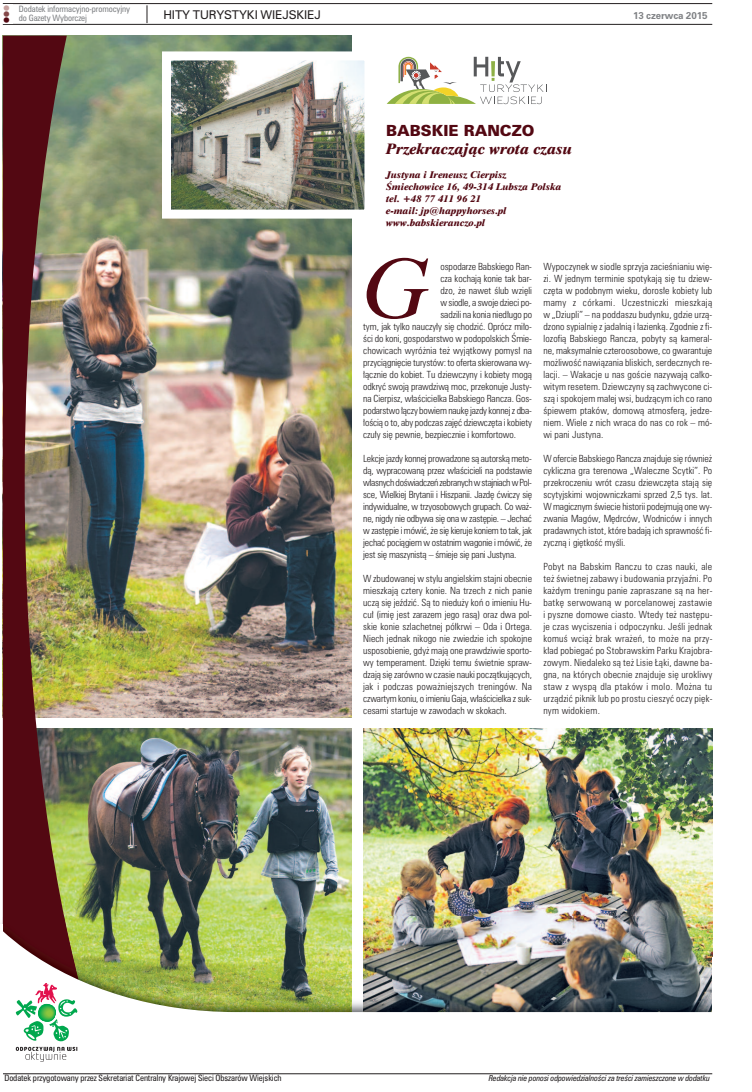
<style>
.page{position:relative;width:752px;height:1092px;background:#fff}
.page>*{position:absolute;margin:0;border:0;box-sizing:border-box;transform-origin:0 0}
.t1{font:italic 80.5px "Dutch 801 Rm PL";color:#530812}
.t2{font:italic 14px "Dutch 801 X Bd PL";color:#530812}
.t3{font:14px "Zurich Blk PL";color:#530812}
.t4{font:11px "Zurich PL";letter-spacing:-.015em;color:#231f20}
.t5{font:9px/12px "Zurich Lt Cn PL";letter-spacing:-.005em;color:#231f20;text-align:justify}
.t6{font:italic 9px/12px "Dutch 801 X Bd PL";color:#530812}
.t7{font:700 9px "Zurich PL";letter-spacing:-.015em;color:#808285}
.t8{font:8px "Zurich Cn PL";letter-spacing:-.01em;color:#231f20}
.t9{font:8px/9px "Zurich Cn PL";letter-spacing:-.01em;color:#808285}
.t10{font:italic 7.5px "Zurich Cn PL";letter-spacing:-.01em;color:#231f20}
.t11{font:7.5px "Dixieland";color:#530812}
.s1{color:#844849}
.s2{color:#c7a2a0}
</style>
<div class="page">
<img style="left:363px;top:728px;width:348px;height:188px">
<img style="left:91px;top:728px;width:260px;height:188px">
<img style="left:91px;top:36px;width:260px;height:681px">
<img style="left:3px;top:36px;width:88px;height:880px">
<hr style="left:3px;top:3px;width:708px;height:1px;background:#231f20">
<hr style="left:3px;top:24px;width:708px;height:1px;background:#231f20">
<svg style="left:147px;top:5px;width:1px;height:18px"></svg>
<hr style="left:3px;top:1073px;width:708px;height:1px;background:#231f20">
<img style="left:363px;top:916px;width:348px;height:15px">
<img style="left:91px;top:916px;width:260px;height:15px">
<img style="left:3px;top:916px;width:88px;height:15px">
<img style="left:3px;top:931px;width:708px;height:131px">
<svg style="left:16px;top:982px;width:61px;height:79px"></svg>
<svg style="left:386px;top:57px;width:158px;height:47px"></svg>
<img style="left:172px;top:61px;width:191px;height:147px">
<div style="left:162px;top:51px;width:211px;height:167px;border:9px solid #fff"></div>
<p class="t11" style="left:2px;top:23px;width:19px;rotate:-90deg">l<span class="s1">l</span><span class="s2">l</span></p>
<p class="t9" style="left:19px;top:5px;width:113px">Dodatek informacyjno-promocyjny do Gazety Wyborczej</p>
<p class="t4" style="left:163px;top:9px;width:159px">HITY TURYSTYKI WIEJSKIEJ</p>
<p class="t7" style="left:633px;top:11px;width:76px">13 czerwca 2015</p>
<h2 class="t3" style="left:386px;top:123px;width:150px">BABSKIE RANCZO</h2>
<h2 class="t2" style="left:386px;top:141px;width:187px">Przekraczając wrota czasu</h2>
<p class="t6" style="left:386px;top:169px;width:177px">Justyna i Ireneusz Cierpisz<br>Śmiechowice 16, 49-314 Lubsza Polska tel. +48 77 411 96 21<br>e-mail: jp@happyhorses.pl www.babskieranczo.pl</p>
<h1 class="t1" style="left:363px;top:243px;width:70px">G</h1>
<p class="t5" style="left:440px;top:260px;width:93px">ospodarze Babskiego Ran-</p>
<p class="t5" style="left:440px;top:272px;width:93px">cza kochają konie tak bar-</p>
<p class="t5" style="left:440px;top:284px;width:93px">dzo, że nawet ślub wzięli</p>
<p class="t5" style="left:440px;top:296px;width:93px">w siodle, a swoje dzieci po-</p>
<p class="t5" style="left:440px;top:308px;width:93px">sadzili na konia niedługo po</p>
<p class="t5" style="left:363px;top:320px;width:170px">tym, jak tylko nauczyły się chodzić. Oprócz miło-</p>
<p class="t5" style="left:363px;top:332px;width:170px">ści do koni, gospodarstwo w podopolskich Śmie-</p>
<p class="t5" style="left:363px;top:344px;width:170px">chowicach wyróżnia też wyjątkowy pomysł na</p>
<p class="t5" style="left:363px;top:356px;width:170px">przyciągnięcie turystów: to oferta skierowana wy-</p>
<p class="t5" style="left:363px;top:368px;width:170px">łącznie do kobiet. Tu dziewczyny i kobiety mogą</p>
<p class="t5" style="left:363px;top:380px;width:170px">odkryć swoją prawdziwą moc, przekonuje Justy-</p>
<p class="t5" style="left:363px;top:392px;width:170px">na Cierpisz, właścicielka Babskiego Rancza. Gos-</p>
<p class="t5" style="left:363px;top:404px;width:170px">podarstwo łączy bowiem naukę jazdy konnej z dba-</p>
<p class="t5" style="left:363px;top:416px;width:170px">łością o to, aby podczas zajęć dziewczęta i kobiety</p>
<p class="t5" style="left:363px;top:428px;width:154px">czuły się pewnie, bezpiecznie i komfortowo.</p>
<p class="t5" style="left:363px;top:452px;width:170px">Lekcje jazdy konnej prowadzone są autorską meto&shy;dą, wypracowaną przez właścicieli na podstawie własnych doświadczeń zebranych w stajniach w Pol&shy;sce, Wielkiej Brytanii i Hiszpanii. Jazdę ćwiczy się indywidualne, w trzyosobowych grupach. Co waż&shy;ne, nigdy nie odbywa się ona w zastępie. – Jechać w zastępie i mówić, że się kieruje koniem to tak, jak jechać pociągiem w ostatnim wagonie i mówić, że jest się maszynistą – śmieje się pani Justyna.</p>
<p class="t5" style="left:363px;top:572px;width:170px">W zbudowanej w stylu angielskim stajni obecnie mieszkają cztery konie. Na trzech z nich panie uczą się jeździć. Są to nieduży koń o imieniu Hu&shy;cuł (imię jest zarazem jego rasą) oraz dwa pol&shy;skie konie szlachetnej półkrwi – Oda i Ortega.<br>Niech jednak nikogo nie zwiedzie ich spokojne usposobienie, gdyż mają one prawdziwie sporto&shy;wy temperament. Dzięki temu świetnie spraw&shy;dzają się zarówno w czasie nauki początkujących, jak i podczas poważniejszych treningów. Na czwartym koniu, o imieniu Gaja, właścicielka z suk&shy;cesami startuje w zawodach w skokach.</p>
<p class="t5" style="left:543px;top:260px;width:170px">Wypoczynek w siodle sprzyja zacieśnianiu wię&shy;zi. W jednym terminie spotykają się tu dziew&shy;częta w podobnym wieku, dorosłe kobiety lub mamy z córkami. Uczestniczki mieszkają w „Dziupli” – na poddaszu budynku, gdzie urzą&shy;dzono sypialnię z jadalnią i łazienką. Zgodnie z fi&shy;lozofią Babskiego Rancza, pobyty są kameral&shy;ne, maksymalnie czteroosobowe, co gwarantuje możliwość nawiązania bliskich, serdecznych re&shy;lacji. – Wakacje u nas goście nazywają całko&shy;witym resetem. Dziewczyny są zachwycone ci&shy;szą i spokojem małej wsi, budzącym ich co rano śpiewem ptaków, domową atmosferą, jedze&shy;niem. Wiele z nich wraca do nas co rok – mó&shy;wi pani Justyna.</p>
<p class="t5" style="left:543px;top:452px;width:170px">W ofercie Babskiego Rancza znajduje się również cykliczna gra terenowa „Waleczne Scytki”. Po przekroczeniu wrót czasu dziewczęta stają się scytyjskimi wojowniczkami sprzed 2,5 tys. lat.<br>W magicznym świecie historii podejmują one wy&shy;zwania Magów, Mędrców, Wodniców i innych pradawnych istot, które badają ich sprawność fi&shy;zyczną i giętkość myśli.</p>
<p class="t5" style="left:543px;top:560px;width:170px">Pobyt na Babskim Ranczu to czas nauki, ale też świetnej zabawy i budowania przyjaźni. Po każdym treningu panie zapraszane są na her&shy;batkę serwowaną w porcelanowej zastawie i pyszne domowe ciasto. Wtedy też następu&shy;je czas wyciszenia i odpoczynku. Jeśli jednak komuś wciąż brak wrażeń, to może na przy&shy;kład pobiegać po Stobrawskim Parku Krajobra&shy;zowym. Niedaleko są też Lisie Łąki, dawne ba&shy;gna, na których obecnie znajduje się urokliwy staw z wyspą dla ptaków i molo. Można tu urządzić piknik lub po prostu cieszyć oczy pięk&shy;nym widokiem.</p>
<p class="t8" style="left:4px;top:1073px;width:278px">Dodatek przygotowany przez Sekretariat Centralny Krajowej Sieci Obszarów Wiejskich</p>
<p class="t10" style="left:488px;top:1074px;width:222px">Redakcja nie ponosi odpowiedzialności za treści zamieszczone w dodatku</p>
</div>
